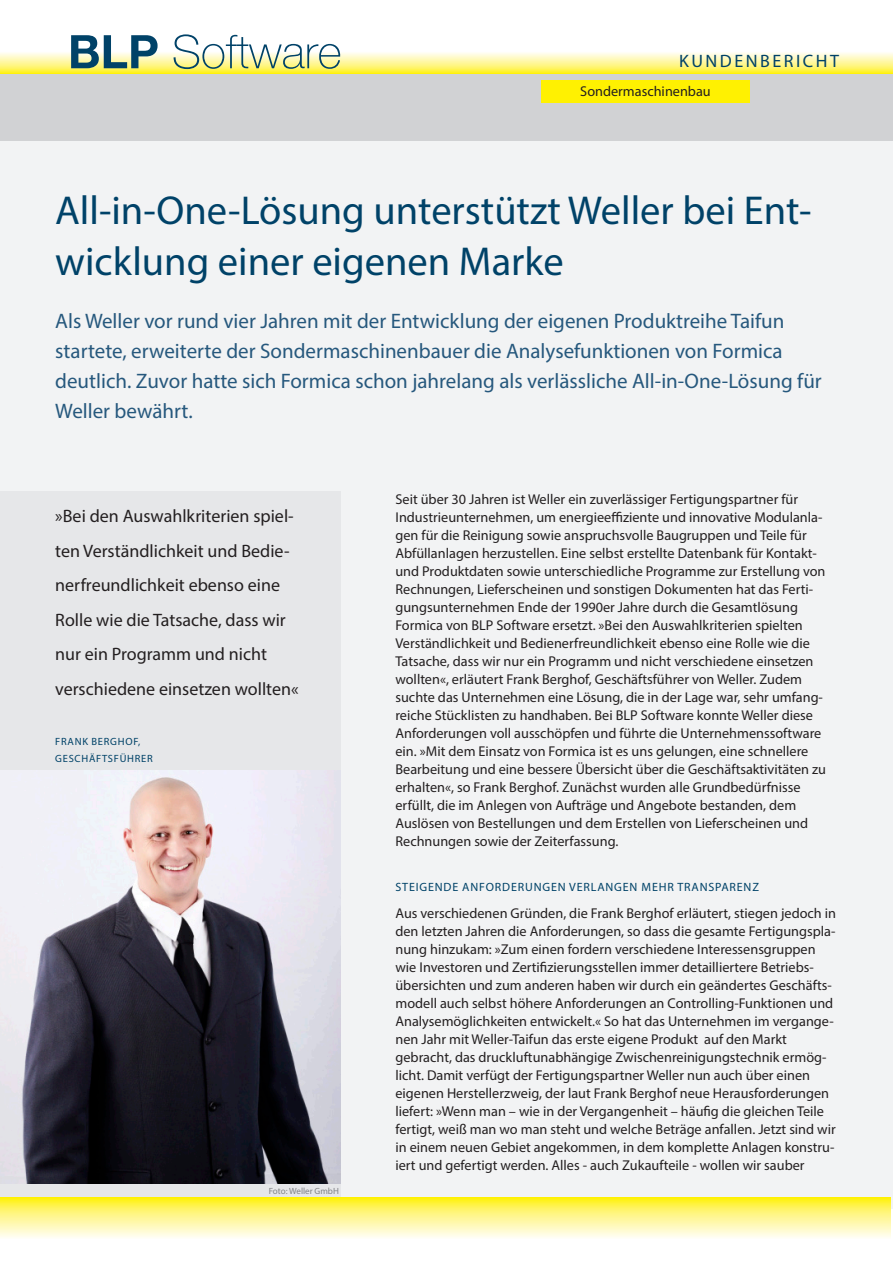
<style>
.page{position:relative;width:893px;height:1263px;background:#fff}
.page>*{position:absolute;margin:0;border:0;box-sizing:border-box;transform-origin:0 0}
.h1_Artikel{font:40.5px/51px "Myriad Pro";color:#004268}
.a3_Vorspann{font:21px/30px "Myriad Pro";color:#26587d}
.Marginale_Zitat{font:18px/34.5px "Myriad Pro";color:#231f20}
.t1{font:18px "Myriad Pro";letter-spacing:.14em;color:#004268}
.a5_Grundtext{font:14.25px/18px "Myriad Pro";color:#231f20}
.a6_ZU{font:12px "Myriad Pro";letter-spacing:.07em;color:#004268}
.Marginale_Zitat-2{font:10.5px/16.5px "Myriad Pro";letter-spacing:.07em;color:#004268}
.t2{font:9px "Myriad Pro";color:#808285}
</style>
<div class="page">
<div style="left:0;top:74px;width:893px;height:1135px;background:#f2f3f4"></div>
<div style="left:0;top:69px;width:893px;height:72px;background:#d1d2d4"></div>
<div style="left:0;top:492px;width:340px;height:717px;background:#e6e7e9"></div>
<img style="left:0;top:770px;width:340px;height:413px">
<svg style="left:0;top:1197px;width:891px;height:41px;background:#fff68b"></svg>
<svg style="left:0;top:53px;width:893px;height:21px;background:#fef683"></svg>
<svg style="left:71px;top:35px;width:87px;height:33px"></svg>
<svg style="left:173px;top:34px;width:167px;height:35px"></svg>
<div style="left:541px;top:81px;width:208px;height:22px;background:#fff101"></div>
<p class="t1" style="left:679px;top:50px;width:161px">KUNDENBERICHT</p>
<p class="a5_Grundtext" style="left:580px;top:82px;width:132px">Sondermaschinenbau</p>
<h1 class="h1_Artikel" style="left:55px;top:184px;width:758px">All-in-One-Lösung unterstützt Weller bei Ent&shy;wicklung einer eigenen Marke</h1>
<p class="a3_Vorspann" style="left:55px;top:305px;width:768px">Als Weller vor rund vier Jahren mit der Entwicklung der eigenen Produktreihe Taifun startete, erweiterte der Sondermaschinenbauer die Analysefunktionen von Formica deutlich. Zuvor hatte sich Formica schon jahrelang als verlässliche All-in-One-Lösung für Weller bewährt.</p>
<p class="Marginale_Zitat" style="left:55px;top:499px;width:245px">»Bei den Auswahlkriterien spiel&shy;ten Verständlichkeit und Bedie&shy;nerfreundlichkeit ebenso eine<br>Rolle wie die Tatsache, dass wir nur ein Programm und nicht verschiedene einsetzen wollten«</p>
<p class="Marginale_Zitat-2" style="left:55px;top:733px;width:99px">FRANK BERGHOF,<br>GESCHÄFTSFÜHRER</p>
<p class="t2" style="left:269px;top:1185px;width:72px">Foto: Weller GmbH</p>
<p class="a5_Grundtext" style="left:395px;top:490px;width:432px">Seit über 30 Jahren ist Weller ein zuverlässiger Fertigungspartner für Industrieunternehmen, um energieeffiziente und innovative Modulanla&shy;gen für die Reinigung sowie anspruchsvolle Baugruppen und Teile für Abfüllanlagen herzustellen. Eine selbst erstellte Datenbank für Kontakt&shy;und Produktdaten sowie unterschiedliche Programme zur Erstellung von Rechnungen, Lieferscheinen und sonstigen Dokumenten hat das Ferti&shy;gungsunternehmen Ende der 1990er Jahre durch die Gesamtlösung Formica von BLP Software ersetzt. »Bei den Auswahlkriterien spielten Verständlichkeit und Bedienerfreundlichkeit ebenso eine Rolle wie die Tatsache, dass wir nur ein Programm und nicht verschiedene einsetzen wollten«, erläutert Frank Berghof, Geschäftsführer von Weller. Zudem suchte das Unternehmen eine Lösung, die in der Lage war, sehr umfang&shy;reiche Stücklisten zu handhaben. Bei BLP Software konnte Weller diese Anforderungen voll ausschöpfen und führte die Unternehmenssoftware ein. »Mit dem Einsatz von Formica ist es uns gelungen, eine schnellere Bearbeitung und eine bessere Übersicht über die Geschäftsaktivitäten zu erhalten«, so Frank Berghof. Zunächst wurden alle Grundbedürfnisse erfüllt, die im Anlegen von Aufträge und Angebote bestanden, dem Auslösen von Bestellungen und dem Erstellen von Lieferscheinen und Rechnungen sowie der Zeiterfassung.</p>
<h3 class="a6_ZU" style="left:395px;top:879px;width:365px">STEIGENDE ANFORDERUNGEN VERLANGEN MEHR TRANSPARENZ</h3>
<p class="a5_Grundtext" style="left:395px;top:904px;width:442px">Aus verschiedenen Gründen, die Frank Berghof erläutert, stiegen jedoch in den letzten Jahren die Anforderungen, so dass die gesamte Fertigungspla&shy;nung hinzukam: »Zum einen fordern verschiedene Interessensgruppen wie Investoren und Zertifizierungsstellen immer detailliertere Betriebs&shy;übersichten und zum anderen haben wir durch ein geändertes Geschäfts&shy;modell auch selbst höhere Anforderungen an Controlling-Funktionen und Analysemöglichkeiten entwickelt.« So hat das Unternehmen im vergange&shy;nen Jahr mit Weller-Taifun das erste eigene Produkt auf den Markt gebracht, das druckluftunabhängige Zwischenreinigungstechnik ermög&shy;licht. Damit verfügt der Fertigungspartner Weller nun auch über einen eigenen Herstellerzweig, der laut Frank Berghof neue Herausforderungen liefert: »Wenn man – wie in der Vergangenheit – häufig die gleichen Teile fertigt, weiß man wo man steht und welche Beträge anfallen. Jetzt sind wir in einem neuen Gebiet angekommen, in dem komplette Anlagen konstru&shy;iert und gefertigt werden. Alles - auch Zukaufteile - wollen wir sauber</p>
</div>
